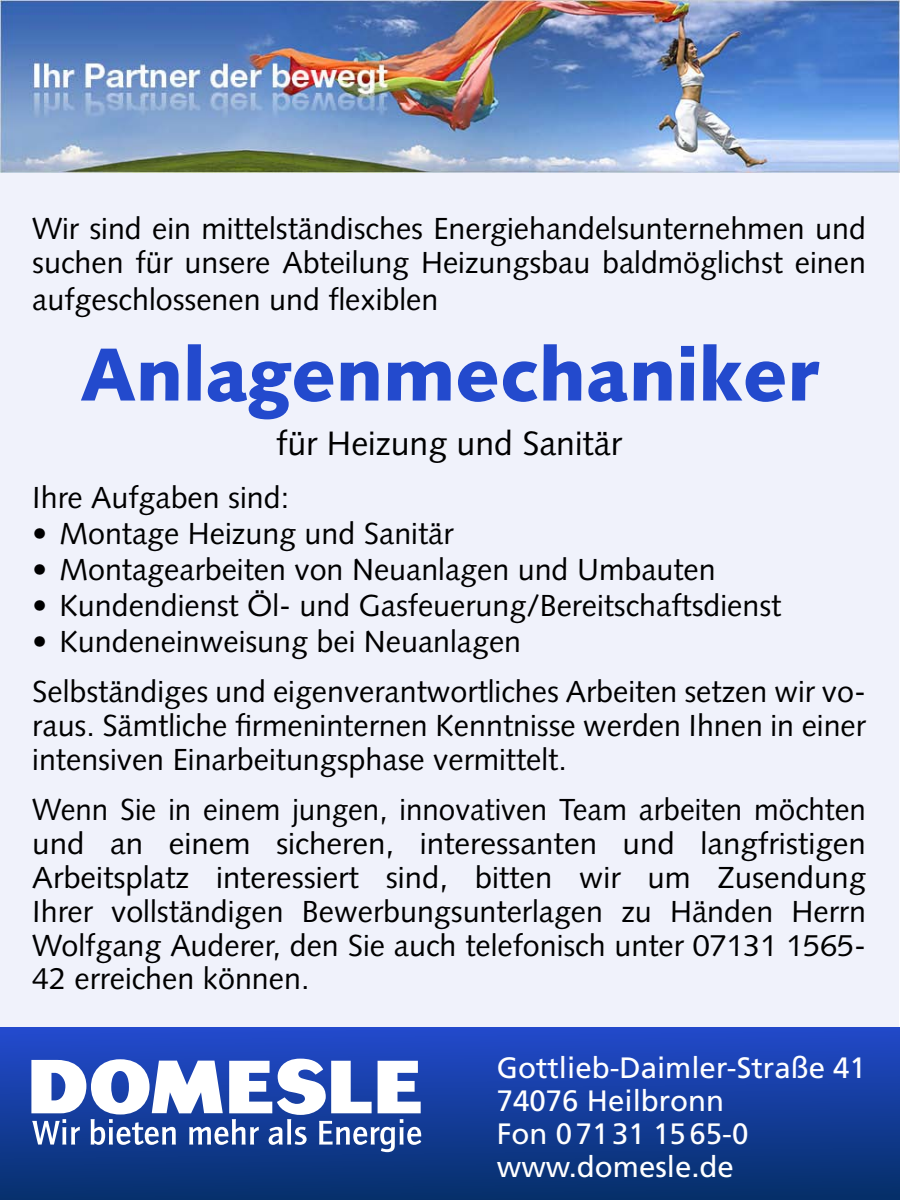
<style>
.page{position:relative;width:900px;height:1200px;background:#fff}
.page>*{position:absolute;margin:0;border:0;box-sizing:border-box;transform-origin:0 0}
.t1{font:900 75px "Syntax";color:#234acd}
.t2{font:33.75px "Syntax";color:#000}
.t3{font:30.45px/33.9px "Syntax";color:#000;text-align:justify}
.t4{font:29.4px/33.2px "Frutiger";color:#fff}
</style>
<div class="page">
<div style="left:1px;top:1px;width:898px;height:1198px;background:#f0f2fb"></div>
<div style="left:0;top:1027px;width:900px;height:173px;background:linear-gradient(to bottom,#224acb,#062f69)"></div>
<svg style="left:27px;top:1055px;width:398px;height:99px"></svg>
<img style="left:0;top:0;width:900px;height:173px">
<p class="t3" style="left:32px;top:212px;width:835px">Wir sind ein mittelständisches Energiehandelsunternehmen und suchen für unsere Abteilung Heizungsbau baldmöglichst einen</p>
<p class="t3" style="left:32px;top:283px;width:408px">aufgeschlossenen und flexiblen</p>
<p class="t1" style="left:80px;top:330px;width:739px">Anlagenmechaniker</p>
<p class="t2" style="left:276px;top:423px;width:347px">für Heizung und Sanitär</p>
<p class="t3" style="left:32px;top:481px;width:258px">Ihre Aufgaben sind:</p>
<p class="t3" style="left:32px;top:517px;width:423px">• Montage Heizung und Sanitär</p>
<p class="t3" style="left:32px;top:553px;width:685px">• Montagearbeiten von Neuanlagen und Umbauten</p>
<p class="t3" style="left:32px;top:589px;width:751px">• Kundendienst Öl- und Gasfeuerung/Bereitschaftsdienst</p>
<p class="t3" style="left:32px;top:625px;width:490px">• Kundeneinweisung bei Neuanlagen</p>
<p class="t3" style="left:32px;top:675px;width:835px">Selbständiges und eigenverantwortliches Arbeiten setzen wir vo&shy;raus. Sämtliche firmeninternen Kenntnisse werden Ihnen in einer intensiven Einarbeitungsphase vermittelt.</p>
<p class="t3" style="left:32px;top:793px;width:835px">Wenn Sie in einem jungen, innovativen Team arbeiten möchten und an einem sicheren, interessanten und langfristigen Arbeitsplatz interessiert sind, bitten wir um Zusendung Ihrer vollständigen Bewerbungsunterlagen zu Händen Herrn Wolfgang Auderer, den Sie auch telefonisch unter 07131 1565- 42 erreichen können.</p>
<p class="t4" style="left:497px;top:1051px;width:371px">Gottlieb-Daimler-Straße 41<br>74076 Heilbronn<br>Fon 07131 1565-0 www.domesle.de</p>
</div>
